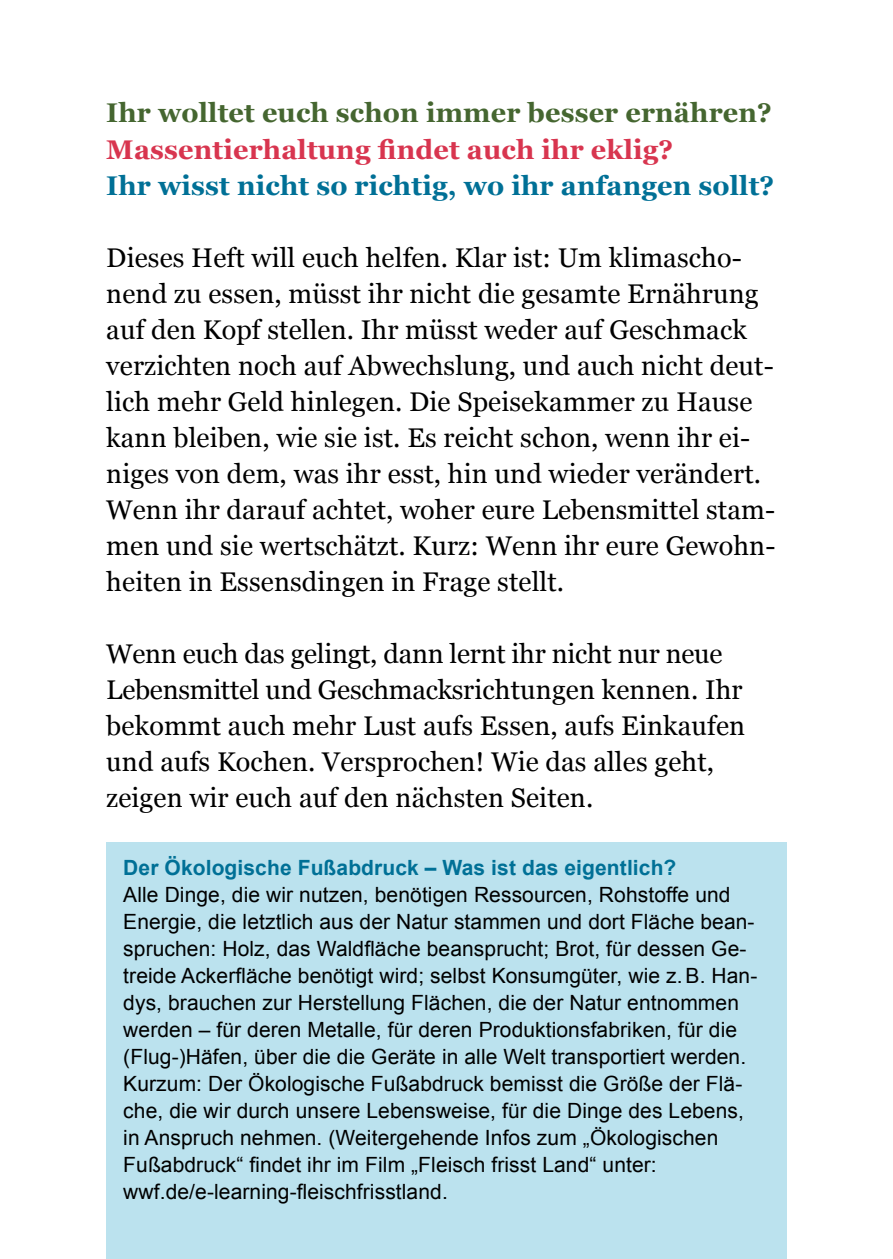
<style>
.page{position:relative;width:893px;height:1259px;background:#fff}
.page>*{position:absolute;margin:0;border:0;box-sizing:border-box;transform-origin:0 0}
.t1{font:27px/36px "Georgia";letter-spacing:.005em;color:#000}
.t2{font:700 27px "Georgia";letter-spacing:.005em;color:#007096}
.t3{font:700 27px "Georgia";letter-spacing:.005em;color:#456630}
.t4{font:700 27px "Georgia";letter-spacing:.005em;color:#d8354f}
.t5{font:21px/27px "Arial";letter-spacing:.005em;color:#000}
.t6{font:700 21px "Arial";letter-spacing:.005em;color:#007096}
</style>
<div class="page">
<div style="left:106px;top:843px;width:681px;height:416px;background:#bbe2ee"></div>
<p class="t3" style="left:106px;top:96px;width:667px">Ihr wolltet euch schon immer besser ernähren?</p>
<p class="t4" style="left:106px;top:132px;width:568px">Massen-tierhaltung findet auch ihr eklig?</p>
<p class="t2" style="left:106px;top:168px;width:670px">Ihr wisst nicht so richtig, wo ihr anfangen sollt?</p>
<p class="t1" style="left:106px;top:240px;width:671px">Dieses Heft will euch helfen. Klar ist: Um klimascho&shy;nend zu essen, müsst ihr nicht die gesamte Ernährung auf den Kopf stellen. Ihr müsst weder auf Geschmack verzichten noch auf Abwechslung, und auch nicht deut&shy;lich mehr Geld hinlegen. Die Speisekammer zu Hause kann bleiben, wie sie ist. Es reicht schon, wenn ihr ei&shy;niges von dem, was ihr esst, hin und wieder verändert.<br>Wenn ihr darauf achtet, woher eure Lebensmittel stam&shy;men und sie wertschätzt. Kurz: Wenn ihr eure Gewohn&shy;heiten in Essensdingen in Frage stellt.</p>
<p class="t1" style="left:106px;top:636px;width:640px">Wenn euch das gelingt, dann lernt ihr nicht nur neue Lebensmittel und Geschmacksrichtungen kennen. Ihr bekommt auch mehr Lust aufs Essen, aufs Einkaufen und aufs Kochen. Versprochen! Wie das alles geht, zeigen wir euch auf den nächsten Seiten.</p>
<p class="t6" style="left:123px;top:854px;width:555px">Der Ökologische Fußabdruck – Was ist das eigentlich?</p>
<p class="t5" style="left:123px;top:881px;width:636px">Alle Dinge, die wir nutzen, benötigen Ressourcen, Rohstoffe und Energie, die letztlich aus der Natur stammen und dort Fläche bean&shy;spruchen: Holz, das Waldfläche beansprucht; Brot, für dessen Ge&shy;treide Ackerfläche benötigt wird; selbst Konsumgüter, wie z.B. Han&shy;dys, brauchen zur Herstellung Flächen, die der Natur entnommen werden – für deren Metalle, für deren Produktionsfabriken, für die (Flug-)Häfen, über die die Geräte in alle Welt transportiert werden.<br>Kurzum: Der Ökologische Fußabdruck bemisst die Größe der Flä&shy;che, die wir durch unsere Lebensweise, für die Dinge des Lebens, in Anspruch nehmen. (Weitergehende Infos zum „Ökologischen Fußabdruck“ findet ihr im Film „Fleisch frisst Land“ unter: wwf.de/e-learning-fleischfrisstland.</p>
</div>
